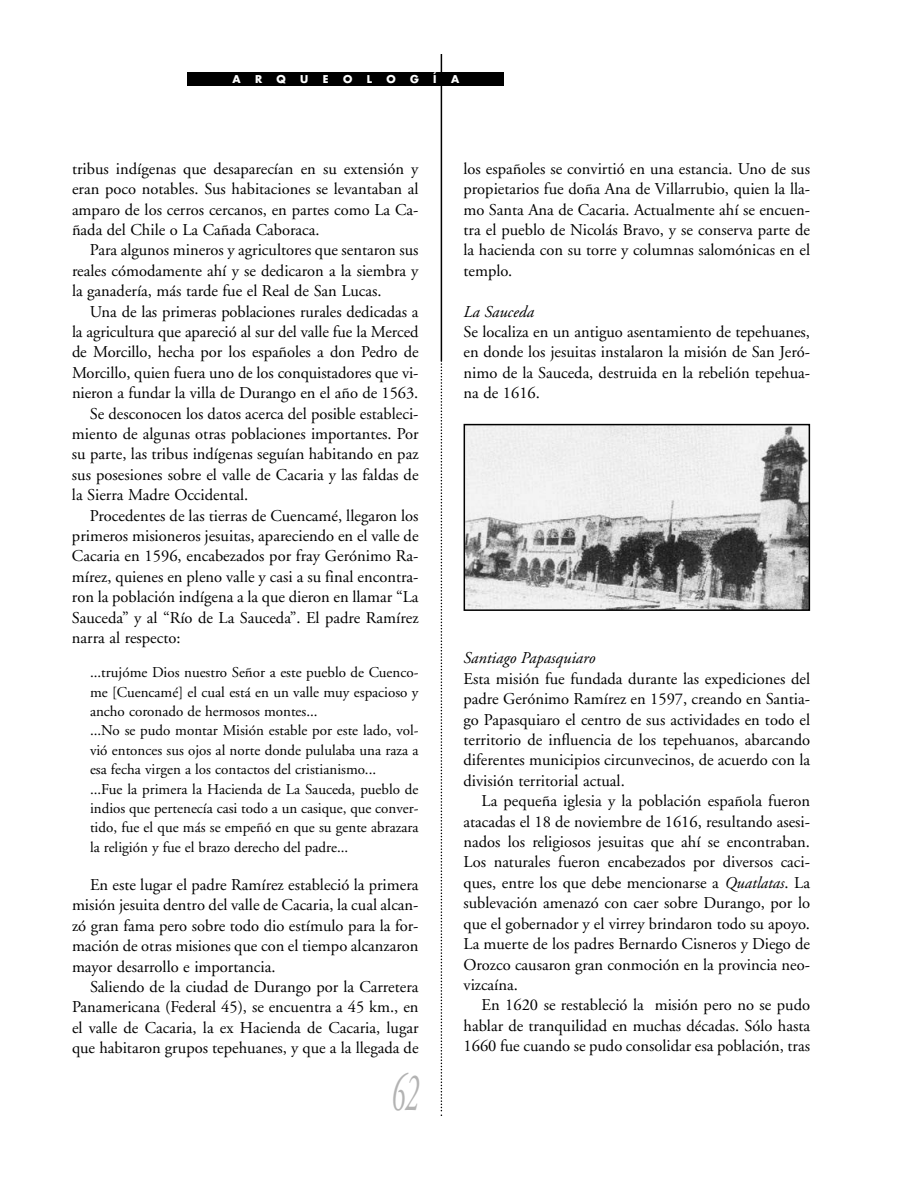
<style>
.page{position:relative;width:918px;height:1188px;background:#fff}
.page>*{position:absolute;margin:0;border:0;box-sizing:border-box;transform-origin:0 0}
.t1{font:italic 54px "Adobe Garamond";color:#b3b3b3;scale:.5 1}
.t2{font:16.5px/20.4px "Adobe Garamond";color:#000;text-align:justify}
.t3{font:italic 16.5px "Adobe Garamond";color:#000}
.t4{font:15px/19.4px "Adobe Garamond";color:#000}
.t5{font:700 10.5px "Futura";color:#fff}
.s1{font-style:italic}
</style>
<div class="page">
<hr style="left:441px;top:54px;width:1px;height:306px;background:#000">
<svg style="left:441px;top:360px;width:1px;height:756px"></svg>
<div style="left:188px;top:72px;width:316px;height:14px;background:#000"></div>
<img style="left:467px;top:427px;width:340px;height:181px">
<div style="left:464px;top:424px;width:346px;height:187px;border:2px solid #000"></div>
<p class="t5" style="left:232px;top:74px;width:10px">A</p>
<p class="t5" style="left:255px;top:74px;width:9px">R</p>
<p class="t5" style="left:277px;top:74px;width:11px">Q</p>
<p class="t5" style="left:300px;top:74px;width:10px">U</p>
<p class="t5" style="left:323px;top:74px;width:7px">E</p>
<p class="t5" style="left:343px;top:74px;width:11px">O</p>
<p class="t5" style="left:367px;top:74px;width:7px">L</p>
<p class="t5" style="left:386px;top:74px;width:11px">O</p>
<p class="t5" style="left:410px;top:74px;width:10px">G</p>
<p class="t5" style="left:433px;top:74px;width:5px">Í</p>
<p class="t5" style="left:451px;top:74px;width:10px">A</p>
<p class="t2" style="left:72px;top:160px;width:348px">tribus indígenas que desaparecían en su extensión y eran poco notables. Sus habitaciones se levantaban al amparo de los cerros cercanos, en partes como La Ca&shy;ñada del Chile o La Cañada Caboraca.</p>
<p class="t2" style="left:72px;top:242px;width:348px;text-indent:18px">Para algunos mineros y agricultores que sentaron sus reales cómodamente ahí y se dedicaron a la siembra y la ganadería, más tarde fue el Real de San Lucas.</p>
<p class="t2" style="left:90px;top:303px;width:330px">Una de las primeras poblaciones rurales dedicadas a</p>
<p class="t2" style="left:72px;top:323px;width:348px">la agricultura que apareció al sur del valle fue la Merced</p>
<p class="t2" style="left:72px;top:344px;width:348px">de Morcillo, hecha por los españoles a don Pedro de</p>
<p class="t2" style="left:72px;top:364px;width:348px">Morcillo, quien fuera uno de los conquistadores que vi-</p>
<p class="t2" style="left:72px;top:384px;width:348px">nieron a fundar la villa de Durango en el año de 1563.</p>
<p class="t2" style="left:90px;top:405px;width:330px">Se desconocen los datos acerca del posible estableci-</p>
<p class="t2" style="left:72px;top:425px;width:348px">miento de algunas otras poblaciones importantes. Por</p>
<p class="t2" style="left:72px;top:446px;width:348px">su parte, las tribus indígenas seguían habitando en paz</p>
<p class="t2" style="left:72px;top:466px;width:348px">sus posesiones sobre el valle de Cacaria y las faldas de</p>
<p class="t2" style="left:72px;top:486px;width:178px">la Sierra Madre Occidental.</p>
<p class="t2" style="left:90px;top:507px;width:330px">Procedentes de las tierras de Cuencamé, llegaron los</p>
<p class="t2" style="left:72px;top:527px;width:348px">primeros misioneros jesuitas, apareciendo en el valle de</p>
<p class="t2" style="left:72px;top:548px;width:348px">Cacaria en 1596, encabezados por fray Gerónimo Ra-</p>
<p class="t2" style="left:72px;top:568px;width:348px">mírez, quienes en pleno valle y casi a su final encontra-</p>
<p class="t2" style="left:72px;top:588px;width:348px">ron la población indígena a la que dieron en llamar “La</p>
<p class="t2" style="left:72px;top:609px;width:348px">Sauceda” y al “Río de La Sauceda”. El padre Ramírez</p>
<p class="t2" style="left:72px;top:629px;width:110px">narra al respecto:</p>
<p class="t4" style="left:90px;top:664px;width:330px">...trujóme Dios nuestro Señor a este pueblo de Cuenco&shy;me [Cuencamé] el cual está en un valle muy espacioso y ancho coronado de hermosos montes...<br>...No se pudo montar Misión estable por este lado, vol&shy;vió entonces sus ojos al norte donde pululaba una raza a esa fecha virgen a los contactos del cristianismo...<br>...Fue la primera la Hacienda de La Sauceda, pueblo de indios que pertenecía casi todo a un casique, que conver&shy;tido, fue el que más se empeñó en que su gente abrazara la religión y fue el brazo derecho del padre...</p>
<p class="t2" style="left:72px;top:876px;width:348px;text-indent:18px">En este lugar el padre Ramírez estableció la primera misión jesuita dentro del valle de Cacaria, la cual alcan&shy;zó gran fama pero sobre todo dio estímulo para la for&shy;mación de otras misiones que con el tiempo alcanzaron mayor desarrollo e importancia.</p>
<p class="t2" style="left:72px;top:978px;width:348px;text-indent:18px">Saliendo de la ciudad de Durango por la Carretera Panamericana (Federal 45), se encuentra a 45 km., en el valle de Cacaria, la ex Hacienda de Cacaria, lugar que habitaron grupos tepehuanes, y que a la llegada de</p>
<h1 class="t1" style="left:392px;top:1071px;width:55px">62</h1>
<p class="t2" style="left:464px;top:160px;width:348px">los españoles se convirtió en una estancia. Uno de sus propietarios fue doña Ana de Villarrubio, quien la lla&shy;mo Santa Ana de Cacaria. Actualmente ahí se encuen&shy;tra el pueblo de Nicolás Bravo, y se conserva parte de la hacienda con su torre y columnas salomónicas en el templo.</p>
<p class="t3" style="left:464px;top:305px;width:72px">La Sauceda</p>
<p class="t2" style="left:464px;top:323px;width:348px">Se localiza en un antiguo asentamiento de tepehuanes, en donde los jesuitas instalaron la misión de San Jeró&shy;nimo de la Sauceda, destruida en la rebelión tepehua&shy;na de 1616.</p>
<p class="t3" style="left:464px;top:652px;width:133px">Santiago Papasquiaro</p>
<p class="t2" style="left:464px;top:670px;width:348px">Esta misión fue fundada durante las expediciones del padre Gerónimo Ramírez en 1597, creando en Santia&shy;go Papasquiaro el centro de sus actividades en todo el territorio de influencia de los tepehuanos, abarcando diferentes municipios circunvecinos, de acuerdo con la división territorial actual.</p>
<p class="t2" style="left:464px;top:792px;width:348px;text-indent:18px">La pequeña iglesia y la población española fueron atacadas el 18 de noviembre de 1616, resultando asesi&shy;nados los religiosos jesuitas que ahí se encontraban.<br>Los naturales fueron encabezados por diversos caci&shy;ques, entre los que debe mencionarse a <span class="s1">Quatlatas</span>. La sublevación amenazó con caer sobre Durango, por lo que el gobernador y el virrey brindaron todo su apoyo.<br>La muerte de los padres Bernardo Cisneros y Diego de Orozco causaron gran conmoción en la provincia neo&shy;vizcaína.</p>
<p class="t2" style="left:464px;top:996px;width:348px;text-indent:18px">En 1620 se restableció la misión pero no se pudo hablar de tranquilidad en muchas décadas. Sólo hasta 1660 fue cuando se pudo consolidar esa población, tras</p>
</div>
